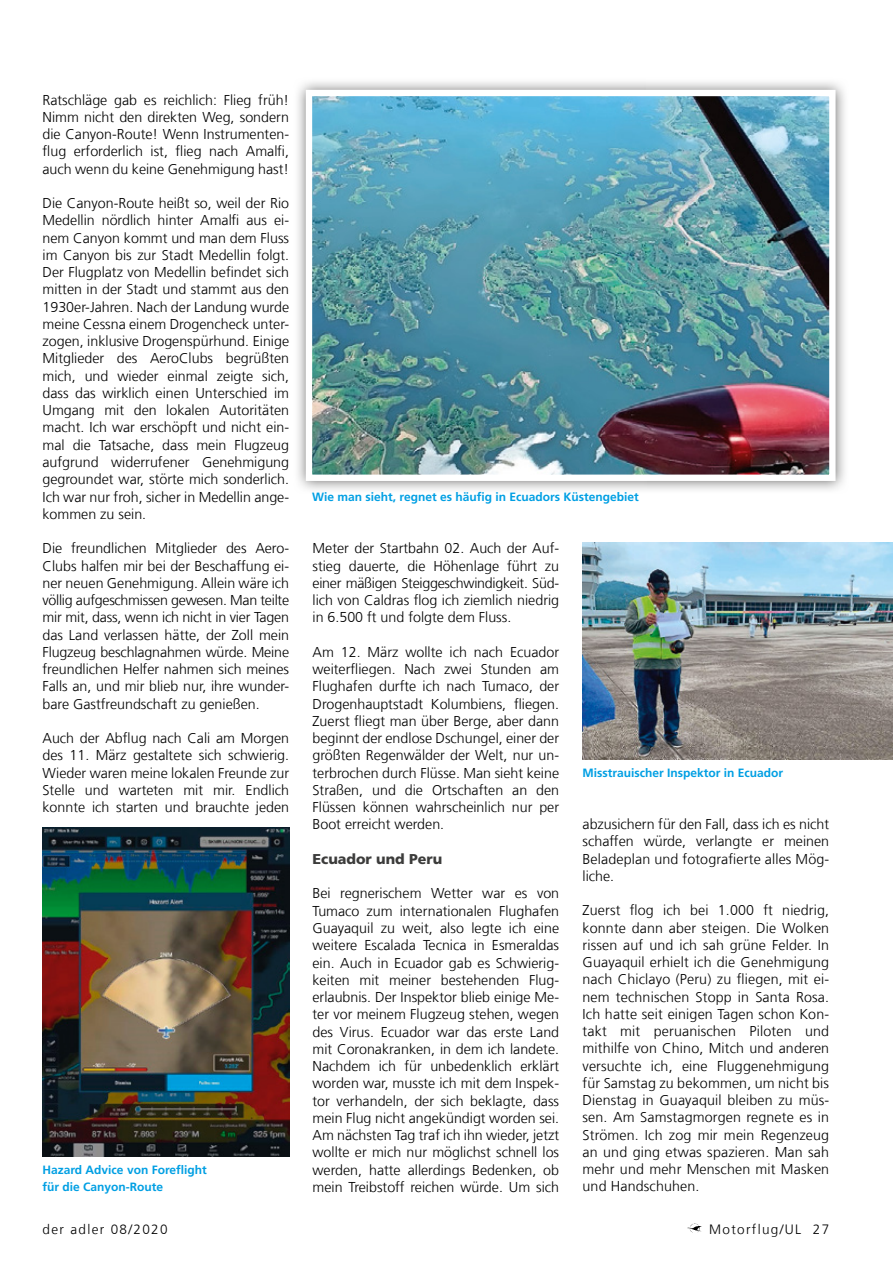
<style>
.page{position:relative;width:893px;height:1263px;background:#fff}
.page>*{position:absolute;margin:0;border:0;box-sizing:border-box;transform-origin:0 0}
.t1{font:300 14.25px/17.2px "Frutiger LT Com";color:#000;text-align:justify}
.t2{font:900 14.25px "Frutiger LT Com";color:#3c3c3b}
.t3{font:300 13.5px "Frutiger LT Com";letter-spacing:.1em;color:#000}
.t4{font:700 12px/17.2px "Frutiger LT Com";color:#009fe3}
</style>
<div class="page">
<img style="left:687px;top:1223px;width:15px;height:10px">
<img style="left:303px;top:87px;width:536px;height:397px">
<img style="left:43px;top:828px;width:246px;height:329px">
<img style="left:583px;top:542px;width:310px;height:218px">
<p class="t1" style="left:43px;top:91px;width:248px">Ratschläge gab es reichlich: Flieg früh!<br>Nimm nicht den direkten Weg, sondern die Canyon-Route! Wenn Instrumenten&shy;flug erforderlich ist, flieg nach Amalfi, auch wenn du keine Genehmigung hast!</p>
<p class="t1" style="left:43px;top:195px;width:248px">Die Canyon-Route heißt so, weil der Rio Medellin nördlich hinter Amalfi aus ei&shy;nem Canyon kommt und man dem Fluss im Canyon bis zur Stadt Medellin folgt.<br>Der Flugplatz von Medellin befindet sich mitten in der Stadt und stammt aus den 1930er-Jahren. Nach der Landung wurde meine Cessna einem Drogencheck unter&shy;zogen, inklusive Drogenspürhund. Einige Mitglieder des AeroClubs begrüßten mich, und wieder einmal zeigte sich, dass das wirklich einen Unterschied im Umgang mit den lokalen Autoritäten macht. Ich war erschöpft und nicht ein&shy;mal die Tatsache, dass mein Flugzeug aufgrund widerrufener Genehmigung gegroundet war, störte mich sonderlich.<br>Ich war nur froh, sicher in Medellin ange&shy;kommen zu sein.</p>
<p class="t1" style="left:43px;top:540px;width:248px">Die freundlichen Mitglieder des Aero-Clubs halfen mir bei der Beschaffung ei&shy;ner neuen Genehmigung. Allein wäre ich völlig aufgeschmissen gewesen. Man teilte mir mit, dass, wenn ich nicht in vier Tagen das Land verlassen hätte, der Zoll mein Flugzeug beschlagnahmen würde. Meine freundlichen Helfer nahmen sich meines Falls an, und mir blieb nur, ihre wunder&shy;bare Gastfreundschaft zu genießen.</p>
<p class="t1" style="left:43px;top:730px;width:248px">Auch der Abflug nach Cali am Morgen des 11. März gestaltete sich schwierig.<br>Wieder waren meine lokalen Freunde zur Stelle und warteten mit mir. Endlich konnte ich starten und brauchte jeden</p>
<p class="t4" style="left:43px;top:1161px;width:166px">Hazard Advice von Foreflight für die Canyon-Route</p>
<p class="t4" style="left:312px;top:488px;width:328px">Wie man sieht, regnet es häufig in Ecuadors Küstengebiet</p>
<p class="t1" style="left:313px;top:540px;width:248px">Meter der Startbahn 02. Auch der Auf&shy;stieg dauerte, die Höhenlage führt zu einer mäßigen Steiggeschwindigkeit. Süd&shy;lich von Caldras flog ich ziemlich niedrig in 6.500 ft und folgte dem Fluss.</p>
<p class="t1" style="left:313px;top:643px;width:248px">Am 12. März wollte ich nach Ecuador weiterfliegen. Nach zwei Stunden am Flughafen durfte ich nach Tumaco, der Drogenhauptstadt Kolumbiens, fliegen.<br>Zuerst fliegt man über Berge, aber dann beginnt der endlose Dschungel, einer der größten Regenwälder der Welt, nur un&shy;terbrochen durch Flüsse. Man sieht keine Straßen, und die Ortschaften an den Flüssen können wahrscheinlich nur per Boot erreicht werden.</p>
<p class="t2" style="left:313px;top:850px;width:131px">Ecuador und Peru</p>
<p class="t1" style="left:313px;top:885px;width:248px">Bei regnerischem Wetter war es von Tumaco zum internationalen Flughafen Guayaquil zu weit, also legte ich eine weitere Escalada Tecnica in Esmeraldas ein. Auch in Ecuador gab es Schwierig&shy;keiten mit meiner bestehenden Flug&shy;erlaubnis. Der Inspektor blieb einige Me&shy;ter vor meinem Flugzeug stehen, wegen des Virus. Ecuador war das erste Land mit Coronakranken, in dem ich landete.<br>Nachdem ich für unbedenklich erklärt worden war, musste ich mit dem Inspek&shy;tor verhandeln, der sich beklagte, dass mein Flug nicht angekündigt worden sei.<br>Am nächsten Tag traf ich ihn wieder, jetzt wollte er mich nur möglichst schnell los werden, hatte allerdings Bedenken, ob mein Treibstoff reichen würde. Um sich</p>
<p class="t4" style="left:583px;top:764px;width:202px">Misstrauischer Inspektor in Ecuador</p>
<p class="t1" style="left:583px;top:815px;width:248px">abzusichern für den Fall, dass ich es nicht schaffen würde, verlangte er meinen Beladeplan und fotografierte alles Mög&shy;liche.</p>
<p class="t1" style="left:583px;top:902px;width:248px">Zuerst flog ich bei 1.000 ft niedrig, konnte dann aber steigen. Die Wolken rissen auf und ich sah grüne Felder. In Guayaquil erhielt ich die Genehmigung nach Chiclayo (Peru) zu fliegen, mit ei&shy;nem technischen Stopp in Santa Rosa.<br>Ich hatte seit einigen Tagen schon Kon&shy;takt mit peruanischen Piloten und mithilfe von Chino, Mitch und anderen versuchte ich, eine Fluggenehmigung für Samstag zu bekommen, um nicht bis Dienstag in Guayaquil bleiben zu müs&shy;sen. Am Samstagmorgen regnete es in Strömen. Ich zog mir mein Regenzeug an und ging etwas spazieren. Man sah mehr und mehr Menschen mit Masken und Handschuhen.</p>
<p class="t3" style="left:43px;top:1221px;width:127px">der adler 08/2020</p>
<p class="t3" style="left:709px;top:1221px;width:122px">Motorflug/UL 27</p>
</div>
